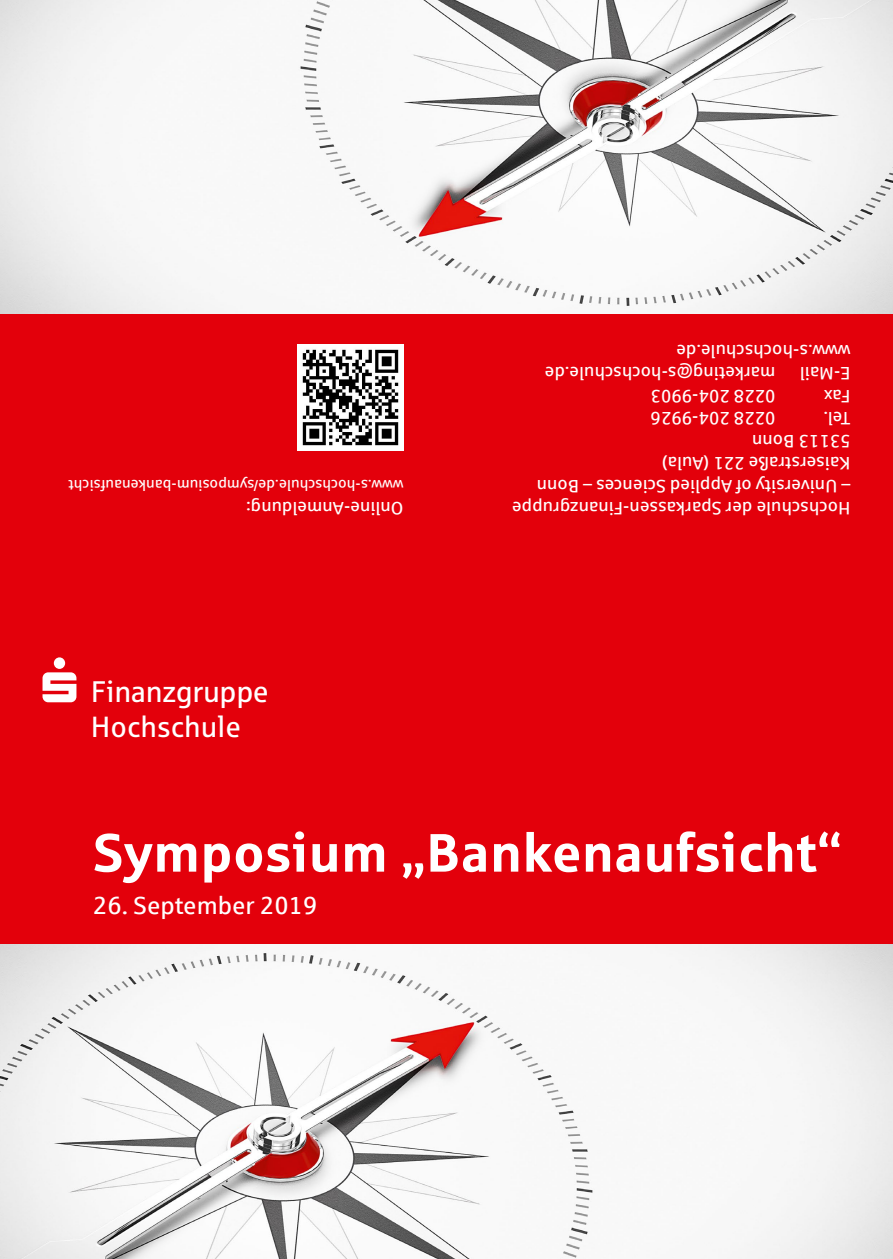
<style>
.page{position:relative;width:893px;height:1259px;background:#fff}
.page>*{position:absolute;margin:0;border:0;box-sizing:border-box;transform-origin:0 0}
.t1{font:700 54px "Sparkasse Rg";color:#fff}
.t2{font:29.85px "Sparkasse Rg";letter-spacing:-.015em;color:#fff}
.t3{font:29.25px "Sparkasse Rg";color:#fff}
.t4{font:24.75px "Sparkasse Rg";color:#fff}
.t5{font:18px/22.5px "Sparkasse Rg";color:#fff}
.t6{font:15px "Sparkasse Rg";color:#fff}
</style>
<div class="page">
<img style="left:0;top:0;width:893px;height:315px">
<img style="left:0;top:944px;width:893px;height:315px">
<div style="left:0;top:315px;width:893px;height:629px;background:#e3000b"></div>
<svg style="left:43px;top:657px;width:33px;height:45px"></svg>
<img style="left:298px;top:344px;width:106px;height:107px">
<p class="t5" style="left:850px;top:385px;width:176px;rotate:-180deg">E-Mail www.s-hochschule.de</p>
<p class="t5" style="left:775px;top:385px;width:232px;rotate:-180deg">marketing@s-hochschule.de</p>
<p class="t5" style="left:775px;top:407px;width:126px;rotate:-180deg">0228 204-9903</p>
<p class="t5" style="left:850px;top:407px;width:28px;rotate:-180deg">Fax</p>
<p class="t5" style="left:775px;top:430px;width:126px;rotate:-180deg">0228 204-9926</p>
<p class="t5" style="left:850px;top:430px;width:28px;rotate:-180deg">Tel.</p>
<p class="t5" style="left:850px;top:452px;width:100px;rotate:-180deg">53113 Bonn</p>
<p class="t5" style="left:850px;top:475px;width:190px;rotate:-180deg">Kaiserstraße 221 (Aula)</p>
<p class="t6" style="left:403px;top:494px;width:336px;rotate:-180deg">www.s-hochschule.de/symposium-bankenaufsicht</p>
<p class="t5" style="left:850px;top:497px;width:315px;rotate:-180deg">– University of Applied Sciences – Bonn</p>
<p class="t5" style="left:403px;top:520px;width:159px;rotate:-180deg">Online-Anmeldung:</p>
<p class="t5" style="left:850px;top:520px;width:340px;rotate:-180deg">Hochschule der Sparkassen-Finanzgruppe</p>
<h2 class="t2" style="left:91px;top:673px;width:179px">Finanzgruppe</h2>
<h3 class="t3" style="left:91px;top:708px;width:152px">Hochschule</h3>
<h1 class="t1" style="left:93px;top:818px;width:750px">Symposium „Bankenaufsicht“</h1>
<h3 class="t4" style="left:93px;top:890px;width:226px">26. September 2019</h3>
</div>
